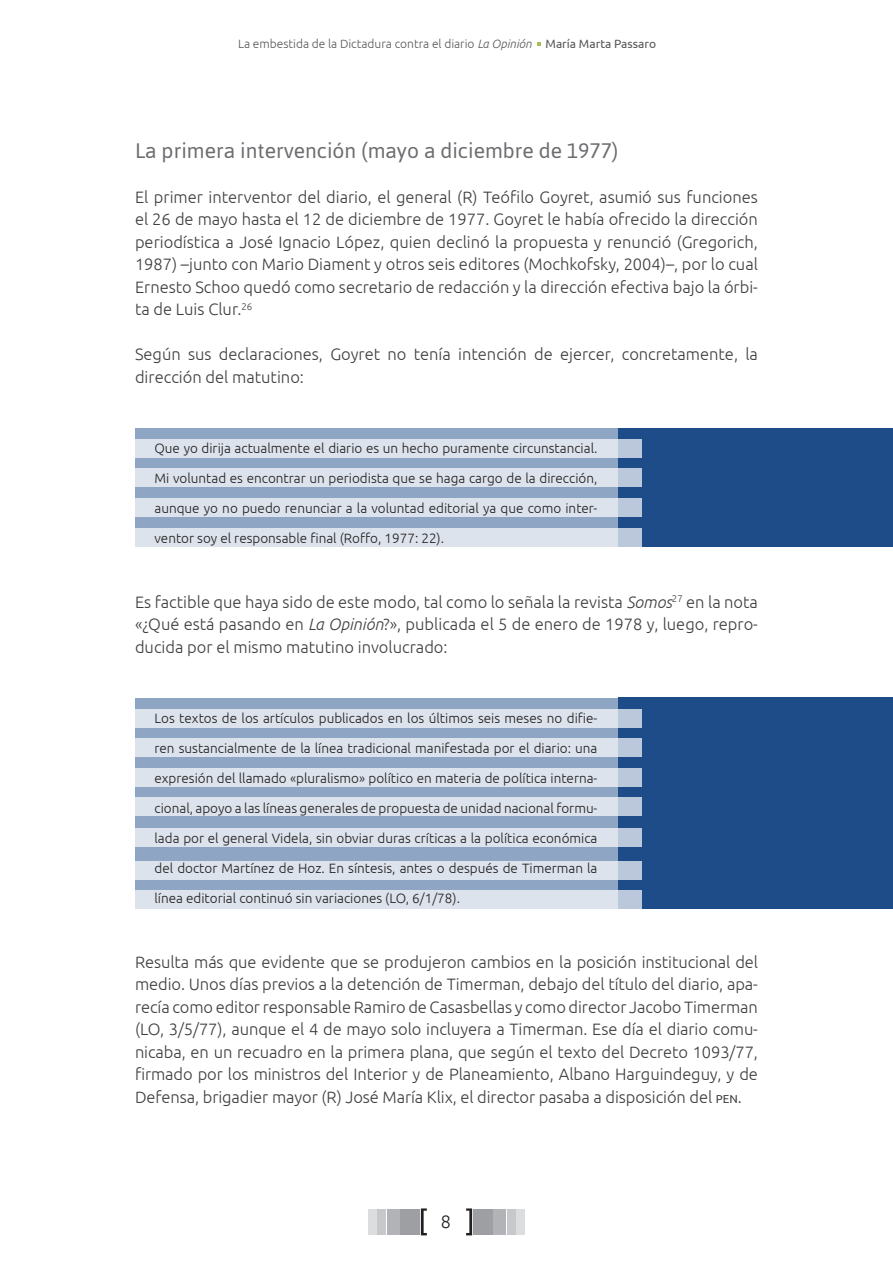
<style>
.page{position:relative;width:893px;height:1263px;background:#fff}
.page>*{position:absolute;margin:0;border:0;box-sizing:border-box;transform-origin:0 0}
.titulo_2{font:21px "Asap";color:#6c6d70}
.t1{font:300 18px "Ubuntu";color:#231f20}
.txt_principal{font:300 16.5px/22.5px "Ubuntu";color:#3e3e3f;text-align:justify}
.cita_a_bando{font:300 13.5px "Ubuntu";color:#231f20}
.t2{font:300 12px "Ubuntu";color:#57585a}
.s1{font-style:italic}
.s2{font-weight:400}
.s3{font-weight:400;font-size:11.55px}
</style>
<div class="page">
<svg style="left:537px;top:42px;width:4px;height:4px"></svg>
<div style="left:369px;top:1209px;width:8px;height:25px;background:#dcdddf"></div>
<div style="left:516px;top:1209px;width:8px;height:25px;background:#dcdddf"></div>
<div style="left:378px;top:1209px;width:8px;height:25px;background:#c7c8ca"></div>
<div style="left:507px;top:1209px;width:8px;height:25px;background:#c7c8ca"></div>
<div style="left:387px;top:1209px;width:13px;height:25px;background:#b2b3b7"></div>
<div style="left:493px;top:1209px;width:13px;height:25px;background:#b2b3b7"></div>
<div style="left:400px;top:1209px;width:20px;height:25px;background:#9d9fa2"></div>
<div style="left:473px;top:1209px;width:20px;height:25px;background:#9d9fa2"></div>
<svg style="left:421px;top:1208px;width:6px;height:27px"></svg>
<svg style="left:466px;top:1208px;width:6px;height:27px"></svg>
<div style="left:618px;top:698px;width:275px;height:211px;background:#1e4c88"></div>
<div style="left:135px;top:698px;width:483px;height:211px;background:#8ea5c3"></div>
<div style="left:135px;top:828px;width:506px;height:19px;background:#dce3ec"></div>
<div style="left:135px;top:738px;width:506px;height:19px;background:#dce3ec"></div>
<div style="left:135px;top:890px;width:506px;height:19px;background:#dce3ec"></div>
<div style="left:135px;top:768px;width:506px;height:19px;background:#dce3ec"></div>
<div style="left:135px;top:797px;width:506px;height:19px;background:#dce3ec"></div>
<div style="left:135px;top:709px;width:506px;height:19px;background:#dce3ec"></div>
<div style="left:135px;top:861px;width:506px;height:18px;background:#dce3ec"></div>
<div style="left:618px;top:428px;width:275px;height:118px;background:#1e4c88"></div>
<div style="left:135px;top:428px;width:483px;height:118px;background:#8ea5c3"></div>
<div style="left:135px;top:468px;width:506px;height:19px;background:#dce3ec"></div>
<div style="left:135px;top:498px;width:506px;height:19px;background:#dce3ec"></div>
<div style="left:135px;top:528px;width:506px;height:18px;background:#dce3ec"></div>
<div style="left:135px;top:439px;width:506px;height:19px;background:#dce3ec"></div>
<p class="t2" style="left:238px;top:36px;width:420px">La embestida de la Dictadura contra el diario <span class="s1">La Opinión</span> <span class="s2">María Marta Passaro</span></p>
<p class="titulo_2" style="left:135px;top:136px;width:485px">La primera intervención (mayo a diciembre de 1977)</p>
<p class="txt_principal" style="left:135px;top:185px;width:624px">El primer interventor del diario, el general (R) Teófilo Goyret, asumió sus funciones el 26 de mayo hasta el 12 de diciembre de 1977. Goyret le había ofrecido la dirección periodística a José Ignacio López, quien declinó la propuesta y renunció (Gregorich, 1987) –junto con Mario Diament y otros seis editores (Mochkofsky, 2004)–, por lo cual Ernesto Schoo quedó como secretario de redacción y la dirección efectiva bajo la órbi&shy;ta de Luis Clur.<sup>26</sup></p>
<p class="txt_principal" style="left:135px;top:342px;width:624px">Según sus declaraciones, Goyret no tenía intención de ejercer, concretamente, la dirección del matutino:</p>
<p class="cita_a_bando" style="left:154px;top:440px;width:444px">Que yo dirija actualmente el diario es un hecho puramente circunstancial.</p>
<p class="cita_a_bando" style="left:154px;top:470px;width:444px">Mi voluntad es encontrar un periodista que se haga cargo de la dirección,</p>
<p class="cita_a_bando" style="left:154px;top:500px;width:444px">aunque yo no puedo renunciar a la voluntad editorial ya que como inter-</p>
<p class="cita_a_bando" style="left:154px;top:530px;width:291px">ventor soy el responsable final (Roffo, 1977: 22).</p>
<p class="txt_principal" style="left:135px;top:590px;width:624px">Es factible que haya sido de este modo, tal como lo señala la revista <span class="s1">Somos</span><sup>27</sup> en la nota «¿Qué está pasando en <span class="s1">La Opinión</span>?», publicada el 5 de enero de 1978 y, luego, repro&shy;ducida por el mismo matutino involucrado:</p>
<p class="cita_a_bando" style="left:154px;top:710px;width:444px">Los textos de los artículos publicados en los últimos seis meses no difie-</p>
<p class="cita_a_bando" style="left:154px;top:740px;width:444px">ren sustancialmente de la línea tradicional manifestada por el diario: una</p>
<p class="cita_a_bando" style="left:154px;top:770px;width:444px">expresión del llamado «pluralismo» político en materia de política interna-</p>
<p class="cita_a_bando" style="left:154px;top:800px;width:444px">cional, apoyo a las líneas generales de propuesta de unidad nacional formu-</p>
<p class="cita_a_bando" style="left:154px;top:830px;width:444px">lada por el general Videla, sin obviar duras críticas a la política económica</p>
<p class="cita_a_bando" style="left:154px;top:860px;width:444px">del doctor Martínez de Hoz. En síntesis, antes o después de Timerman la</p>
<p class="cita_a_bando" style="left:154px;top:890px;width:307px">línea editorial continuó sin variaciones (LO, 6/1/78).</p>
<p class="txt_principal" style="left:135px;top:950px;width:624px">Resulta más que evidente que se produjeron cambios en la posición institucional del medio. Unos días previos a la detención de Timerman, debajo del título del diario, apa&shy;recía como editor responsable Ramiro de Casasbellas y como director Jacobo Timerman (LO, 3/5/77), aunque el 4 de mayo solo incluyera a Timerman. Ese día el diario comu&shy;nicaba, en un recuadro en la primera plana, que según el texto del Decreto 1093/77, firmado por los ministros del Interior y de Planeamiento, Albano Harguindeguy, y de Defensa, brigadier mayor (R) José María Klix, el director pasaba a disposición del <span class="s3">pen</span>.</p>
<p class="t1" style="left:441px;top:1211px;width:12px">8</p>
</div>
